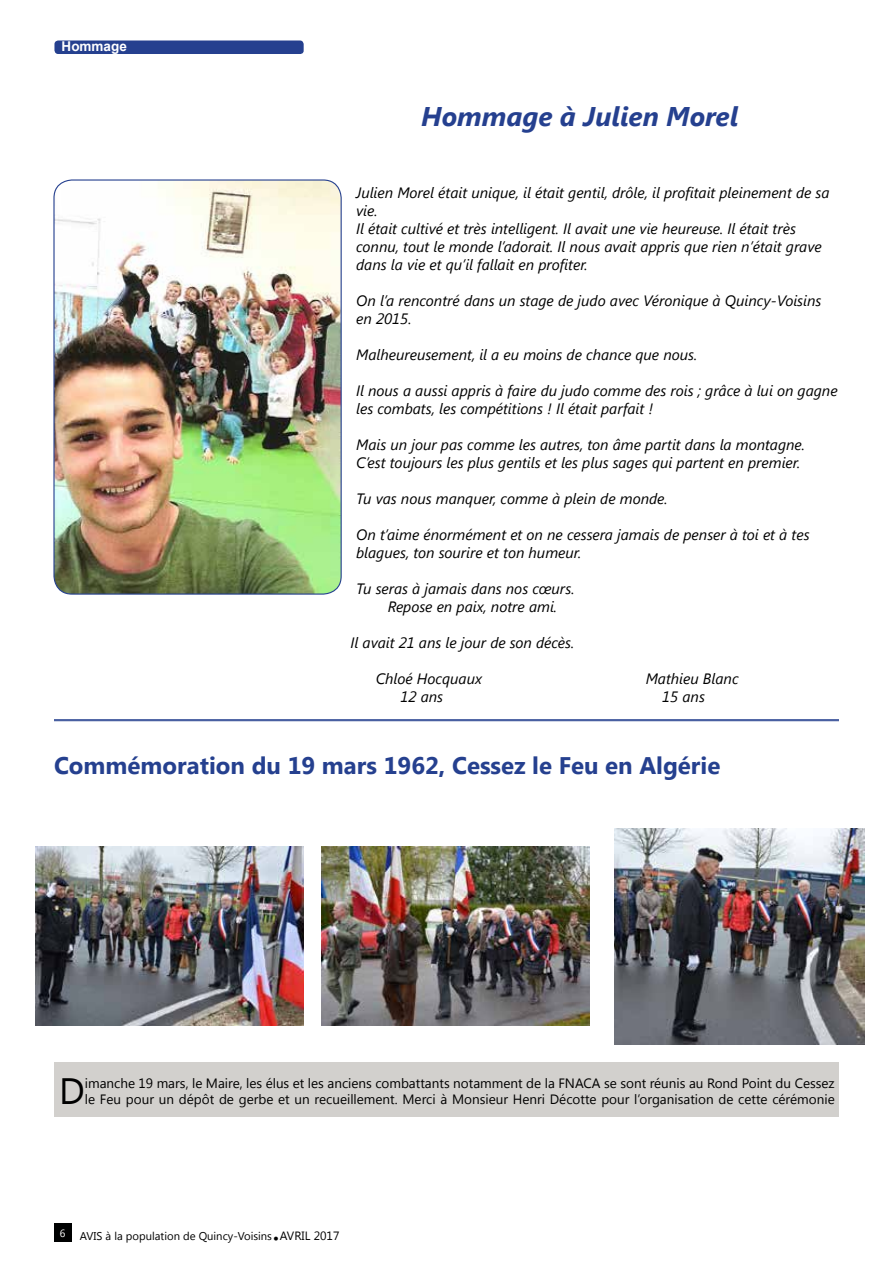
<style>
.page{position:relative;width:893px;height:1263px;background:#fff}
.page>*{position:absolute;margin:0;border:0;box-sizing:border-box;transform-origin:0 0}
.t1{font:36.6px "Segoe UI";color:#000}
.t2{font:36px "Segoe UI";color:#000}
.t3{font:italic 700 27px "Segoe UI";color:#25408f}
.t4{font:700 24px "Segoe UI";color:#25408f}
.t5{font:italic 15px/18px "Segoe UI";color:#000}
.t6{font:13.5px/16.2px "Segoe UI";color:#000}
.t7{font:700 13.5px "Arial";color:#fff}
.t8{font:12px "Segoe UI";color:#000}
.t9{font:11.25px "Segoe UI";color:#000}
.t10{font:10.5px "Segoe UI";color:#fff}
</style>
<div class="page">
<div style="left:54px;top:1223px;width:17px;height:19px;background:#000101"></div>
<div style="left:54px;top:41px;width:250px;height:13px;background:#25408f;border-radius:4px"></div>
<img style="left:55px;top:181px;width:286px;height:412px">
<div style="left:53px;top:179px;width:289px;height:416px;border:1px solid #25408f;border-radius:18px"></div>
<hr style="left:54px;top:719px;width:785px;height:1px;background:#25408f">
<hr style="left:54px;top:720px;width:785px;height:1px;background:#25408f">
<img style="left:36px;top:847px;width:268px;height:178px">
<img style="left:321px;top:847px;width:268px;height:178px">
<img style="left:615px;top:828px;width:250px;height:216px">
<div style="left:54px;top:1062px;width:785px;height:54px;background:#d2d0cd"></div>
<p class="t7" style="left:62px;top:38px;width:67px">Hommage</p>
<h3 class="t3" style="left:421px;top:97px;width:319px">Hommage à Julien Morel</h3>
<p class="t5" style="left:356px;top:183px;width:475px">Julien Morel était unique, il était gentil, drôle, il profitait pleinement de sa vie.<br>Il était cultivé et très intelligent. Il avait une vie heureuse. Il était très connu, tout le monde l’adorait. Il nous avait appris que rien n’était grave dans la vie et qu’il fallait en profiter.</p>
<p class="t5" style="left:356px;top:291px;width:467px">On l’a rencontré dans un stage de judo avec Véronique à Quincy-Voisins en 2015.</p>
<p class="t5" style="left:356px;top:345px;width:343px">Malheureusement, il a eu moins de chance que nous.</p>
<p class="t5" style="left:356px;top:381px;width:483px">Il nous a aussi appris à faire du judo comme des rois ; grâce à lui on gagne les combats, les compétitions ! Il était parfait !</p>
<p class="t5" style="left:356px;top:435px;width:450px">Mais un jour pas comme les autres, ton âme partit dans la montagne.<br>C’est toujours les plus gentils et les plus sages qui partent en premier.</p>
<p class="t5" style="left:356px;top:489px;width:313px">Tu vas nous manquer, comme à plein de monde.</p>
<p class="t5" style="left:356px;top:525px;width:455px">On t’aime énormément et on ne cessera jamais de penser à toi et à tes blagues, ton sourire et ton humeur.</p>
<p class="t5" style="left:388px;top:579px;width:188px;text-indent:-32px">Tu seras à jamais dans nos cœurs.<br>Repose en paix, notre ami.</p>
<p class="t5" style="left:351px;top:633px;width:225px">Il avait 21 ans le jour de son décès.</p>
<p class="t5" style="left:376px;top:669px;width:108px">Chloé Hocquaux</p>
<p class="t5" style="left:646px;top:669px;width:94px">Mathieu Blanc</p>
<p class="t5" style="left:400px;top:687px;width:44px">12 ans</p>
<p class="t5" style="left:662px;top:687px;width:44px">15 ans</p>
<h3 class="t4" style="left:54px;top:748px;width:668px">Commémoration du 19 mars 1962, Cessez le Feu en Algérie</h3>
<h1 class="t1" style="left:59px;top:1066px;width:27px">D</h1>
<p class="t6" style="left:85px;top:1075px;width:751px">imanche 19 mars, le Maire, les élus et les anciens combattants notamment de la FNACA se sont réunis au Rond Point du Cessez le Feu pour un dépôt de gerbe et un recueillement. Merci à Monsieur Henri Décotte pour l’organisation de cette cérémonie</p>
<p class="t10" style="left:60px;top:1226px;width:7px">6</p>
<p class="t9" style="left:80px;top:1228px;width:194px">AVIS à la population de Quincy-Voisins</p>
<h2 class="t2" style="left:272px;top:1202px;width:9px">.</h2>
<p class="t8" style="left:280px;top:1227px;width:61px">AVRIL 2017</p>
</div>
